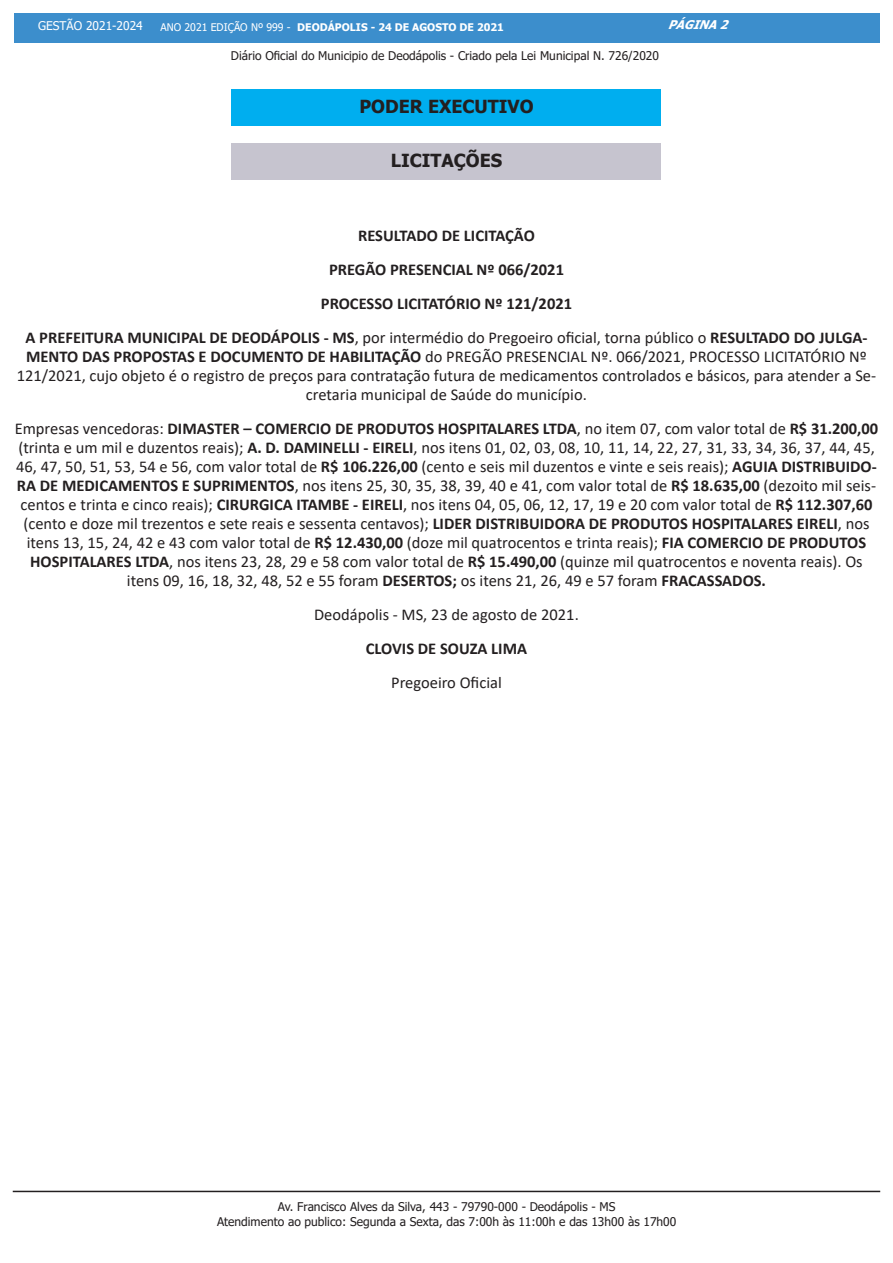
<style>
.page{position:relative;width:893px;height:1263px;background:#fff}
.page>*{position:absolute;margin:0;border:0;box-sizing:border-box;transform-origin:0 0}
.t1{font:700 18px "Tahoma";color:#231f20}
.t2{font:16.5px/18.9px "Calibri";color:#231f20;text-align:center}
.t3{font:700 16.5px "Calibri";color:#231f20}
.t4{font:12px/14.4px "Tahoma";color:#231f20;text-align:center}
.t5{font:12px "Tahoma";color:#fff}
.t6{font:italic 700 12px "Tahoma";color:#fff}
.t7{font:700 10.5px "Tahoma";color:#fff}
.s1{font-weight:400}
.s2{font-weight:700}
</style>
<div class="page">
<div style="left:14px;top:14px;width:865px;height:29px;background:#3c8ecc"></div>
<hr style="left:13px;top:1191px;width:867px;height:1px;background:#231f20">
<div style="left:232px;top:90px;width:429px;height:36px;background:#00aeef"></div>
<div style="left:232px;top:144px;width:429px;height:36px;background:#c6c4cf"></div>
<p class="t5" style="left:38px;top:18px;width:106px">GESTÃO 2021-2024</p>
<p class="t7" style="left:161px;top:20px;width:345px"><span class="s1">ANO 2021 EDIÇÃO Nº 999 -</span> DEODÁPOLIS - 24 DE AGOSTO DE 2021</p>
<p class="t6" style="left:668px;top:16px;width:68px">PÁGINA2</p>
<p class="t4" style="left:231px;top:49px;width:430px">Diário Oficial do Municipio de Deodápolis - Criado pela Lei Municipal N. 726/2020</p>
<p class="t1" style="left:359px;top:94px;width:176px">PODER EXECUTIVO</p>
<p class="t1" style="left:391px;top:148px;width:113px">LICITAÇÕES</p>
<p class="t3" style="left:358px;top:224px;width:178px">RESULTADO DE LICITAÇÃO</p>
<p class="t3" style="left:329px;top:258px;width:237px">PREGÃO PRESENCIAL Nº 066/2021</p>
<p class="t3" style="left:321px;top:292px;width:253px">PROCESSO LICITATÓRIO Nº 121/2021</p>
<p class="t2" style="left:17px;top:328px;width:861px"><span class="s2">A PREFEITURA MUNICIPAL DE DEODÁPOLIS - MS</span>, por intermédio do Pregoeiro oficial, torna público o <span class="s2">RESULTADO DO JULGA-MENTO DAS PROPOSTAS E DOCUMENTO DE HABILITAÇÃO</span> do PREGÃO PRESENCIAL Nº. 066/2021, PROCESSO LICITATÓRIO Nº 121/2021, cujo objeto é o registro de preços para contratação futura de medicamentos controlados e básicos, para atender a Se&shy;cretaria municipal de Saúde do município.</p>
<p class="t2" style="left:15px;top:419px;width:865px">Empresas vencedoras: <span class="s2">DIMASTER – COMERCIO DE PRODUTOS HOSPITALARES LTDA</span>, no item 07, com valor total de <span class="s2">R$ 31.200,00 </span>(trinta e um mil e duzentos reais); <span class="s2">A. D. DAMINELLI - EIRELI</span>, nos itens 01, 02, 03, 08, 10, 11, 14, 22, 27, 31, 33, 34, 36, 37, 44, 45, 46, 47, 50, 51, 53, 54 e 56, com valor total de <span class="s2">R$ 106.226,00</span> (cento e seis mil duzentos e vinte e seis reais); <span class="s2">AGUIA DISTRIBUIDO-RA DE MEDICAMENTOS E SUPRIMENTOS</span>, nos itens 25, 30, 35, 38, 39, 40 e 41, com valor total de <span class="s2">R$ 18.635,00</span> (dezoito mil seis&shy;centos e trinta e cinco reais); <span class="s2">CIRURGICA ITAMBE - EIRELI</span>, nos itens 04, 05, 06, 12, 17, 19 e 20 com valor total de <span class="s2">R$ 112.307,60 </span>(cento e doze mil trezentos e sete reais e sessenta centavos); <span class="s2">LIDER DISTRIBUIDORA DE PRODUTOS HOSPITALARES EIRELI</span>, nos itens 13, 15, 24, 42 e 43 com valor total de <span class="s2">R$ 12.430,00</span> (doze mil quatrocentos e trinta reais); <span class="s2">FIA COMERCIO DE PRODUTOS HOSPITALARES LTDA</span>, nos itens 23, 28, 29 e 58 com valor total de <span class="s2">R$ 15.490,00</span> (quinze mil quatrocentos e noventa reais). Os itens 09, 16, 18, 32, 48, 52 e 55 foram <span class="s2">DESERTOS;</span> os itens 21, 26, 49 e 57 foram <span class="s2">FRACASSADOS.</span></p>
<p class="t2" style="left:314px;top:605px;width:266px">Deodápolis - MS, 23 de agosto de 2021.</p>
<p class="t3" style="left:366px;top:637px;width:163px">CLOVIS DE SOUZA LIMA</p>
<p class="t2" style="left:391px;top:673px;width:112px">Pregoeiro Oficial</p>
<p class="t4" style="left:217px;top:1200px;width:461px">Av. Francisco Alves da Silva, 443 - 79790-000 - Deodápolis - MS<br>Atendimento ao publico: Segunda a Sexta, das 7:00h às 11:00h e das 13h00 às 17h00</p>
</div>
